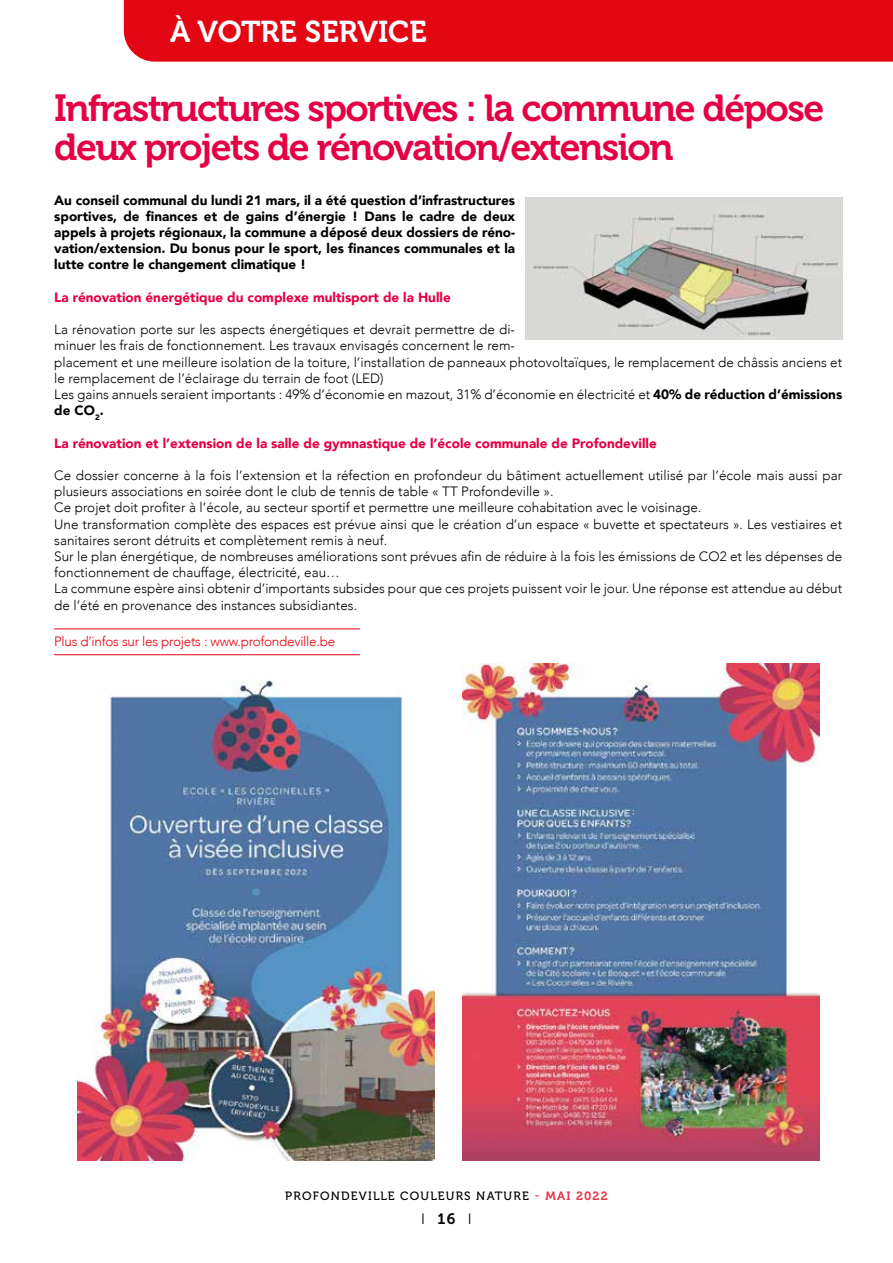
<style>
.page{position:relative;width:893px;height:1263px;background:#fff}
.page>*{position:absolute;margin:0;border:0;box-sizing:border-box;transform-origin:0 0}
.t1{font:37.5px/39px "Museo 700";letter-spacing:-.04em;color:#e50043}
.t2{font:30px "Museo 700";color:#fff}
.t3{font:300 15px "Avenir";color:#000}
.t4{font:300 13.5px/16.2px "Avenir";color:#000}
.t5{font:900 13.5px/16.2px "Avenir";color:#000;text-align:justify}
.t6{font:900 13.5px "Avenir";color:#e50043}
.t7{font:300 13.5px "Avenir";letter-spacing:-.02em;color:#e30613}
.t8{font:12px "Museo 500";letter-spacing:.1em;color:#000}
.s1{font-weight:900}
.s2{color:#e73148}
.s3{font-family:"Museo 700";color:#e73148}
.s4{font-family:"Museo 700";font-weight:400}
</style>
<div class="page">
<div style="left:124px;top:0;width:769px;height:62px;background:#e30613"></div>
<img style="left:77px;top:680px;width:357px;height:480px">
<img style="left:463px;top:663px;width:357px;height:497px">
<img style="left:526px;top:197px;width:317px;height:142px">
<hr style="left:54px;top:629px;width:306px;height:1px;background:#e30613">
<hr style="left:54px;top:654px;width:306px;height:1px;background:#e30613">
<h2 class="t2" style="left:170px;top:15px;width:258px">À VOTRE SERVICE</h2>
<h1 class="t1" style="left:54px;top:89px;width:771px">Infrastructures sportives : la commune dépose deux projets de rénovation/extension</h1>
<p class="t5" style="left:54px;top:191px;width:462px">Au conseil communal du lundi 21 mars, il a été question d’infrastructures sportives, de finances et de gains d’énergie ! Dans le cadre de deux appels à projets régionaux, la commune a déposé deux dossiers de réno&shy;vation/extension. Du bonus pour le sport, les finances communales et la lutte contre le changement climatique !</p>
<p class="t6" style="left:54px;top:285px;width:398px">La rénovation énergétique du complexe multisport de la Hulle</p>
<p class="t4" style="left:54px;top:321px;width:789px">La rénovation porte sur les aspects énergétiques et devrait permettre de di-<br>minuer les frais de fonctionnement. Les travaux envisagés concernent le rem-<br>placement et une meilleure isolation de la toiture, l’installation de panneaux photovoltaïques, le remplacement de châssis anciens et le remplacement de l’éclairage du terrain de foot (LED)<br>Les gains annuels seraient importants : 49% d’économie en mazout, 31% d’économie en électricité et <span class="s1">40% de réduction d’émissions de CO</span><sub>2</sub><span class="s1">.</span></p>
<p class="t6" style="left:54px;top:431px;width:604px">La rénovation et l’extension de la salle de gymnastique de l’école communale de Profondeville</p>
<p class="t4" style="left:54px;top:467px;width:789px">Ce dossier concerne à la fois l’extension et la réfection en profondeur du bâtiment actuellement utilisé par l’école mais aussi par plusieurs associations en soirée dont le club de tennis de table « TT Profondeville ».<br>Ce projet doit profiter à l’école, au secteur sportif et permettre une meilleure cohabitation avec le voisinage.<br>Une transformation complète des espaces est prévue ainsi que le création d’un espace « buvette et spectateurs ». Les vestiaires et sanitaires seront détruits et complètement remis à neuf.<br>Sur le plan énergétique, de nombreuses améliorations sont prévues afin de réduire à la fois les émissions de CO2 et les dépenses de fonctionnement de chauffage, électricité, eau…<br>La commune espère ainsi obtenir d’importants subsides pour que ces projets puissent voir le jour. Une réponse est attendue au début de l’été en provenance des instances subsidiantes.</p>
<p class="t7" style="left:54px;top:633px;width:283px">Plus d’infos sur les projets : www.profondeville.be</p>
<p class="t8" style="left:285px;top:1189px;width:324px">PROFONDEVILLE COULEURS NATURE <span class="s2">-</span> <span class="s3">MAI 2022</span></p>
<p class="t3" style="left:421px;top:1210px;width:52px">I <span class="s4">16</span> I</p>
</div>
